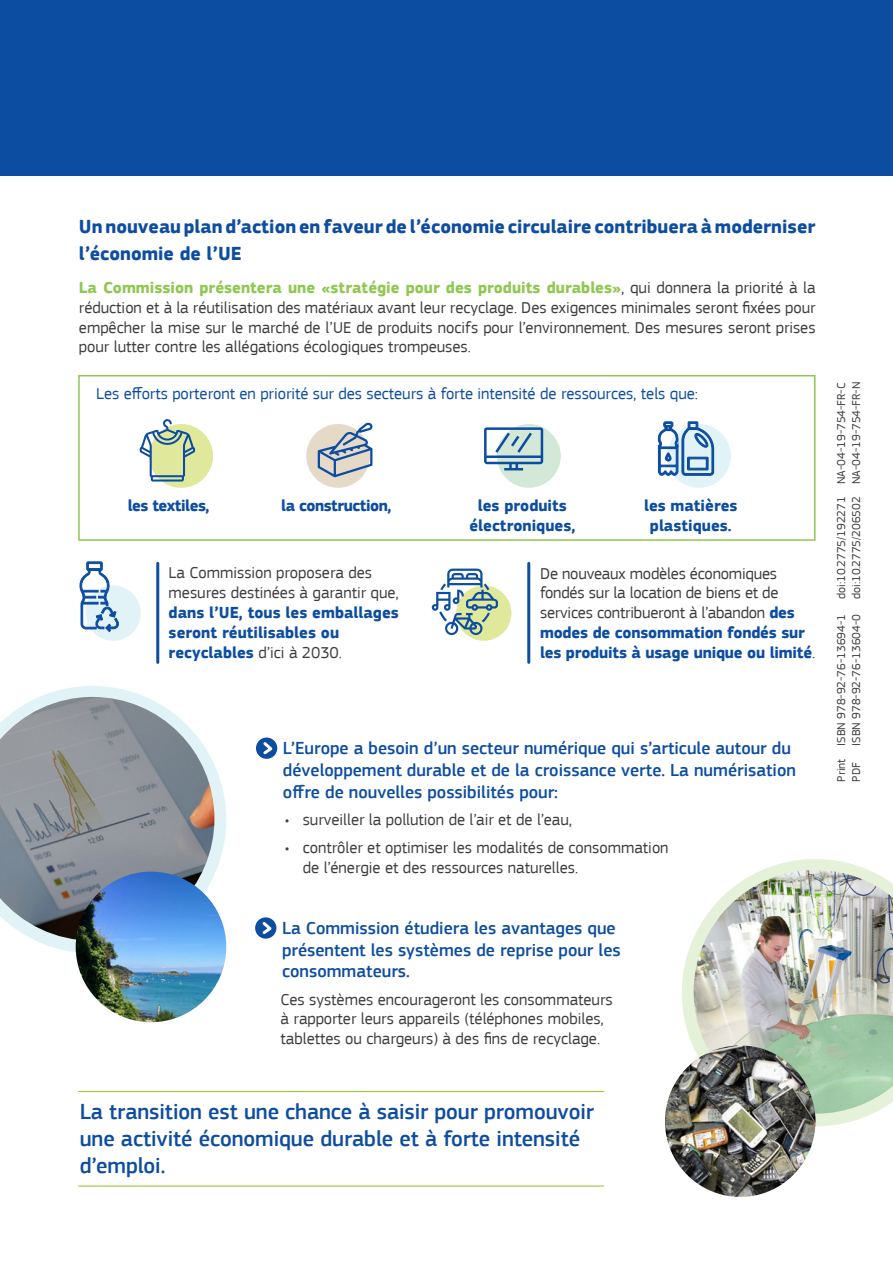
<style>
.page{position:relative;width:893px;height:1263px;background:#fff}
.page>*{position:absolute;margin:0;border:0;box-sizing:border-box;transform-origin:0 0}
.Body_text{font:500 22.5px/27px "EC Square Sans Pro";letter-spacing:-.005em;color:#0d4da1}
.Title__1{font:700 19.5px/27px "EC Square Sans Pro";color:#0d4da1}
.Subtitle__1{font:500 18px/21.6px "EC Square Sans Pro";color:#0d4da1}
.Body_text-2{font:16.5px/19.8px "EC Square Sans Pro";color:#3e3e3f}
.Intro{font:16.5px/19.8px "EC Square Sans Pro";color:#3e3e3f}
.Subtitle__1-2{font:16.5px "EC Square Sans Pro";color:#0d4da1}
.t1{font:700 16.5px/19.8px "EC Square Sans Pro";color:#0d4da1;text-align:center}
.t2{font:700 16.5px "EC Square Sans Pro";letter-spacing:-.03em;color:#0d4da1}
.t3{font:12px "EC Square Sans Pro";color:#3e3e3f}
.s1{font-weight:700;color:#8fc851}
.s2{font-weight:700;color:#0d4da1}
</style>
<div class="page">
<svg style="left:37px;top:686px;width:189px;height:267px"></svg>
<svg style="left:682px;top:859px;width:189px;height:267px"></svg>
<svg style="left:256px;top:737px;width:21px;height:22px"></svg>
<svg style="left:261px;top:739px;width:15px;height:18px"></svg>
<div style="left:306px;top:424px;width:64px;height:64px;background:#e5d9c8;border-radius:50%"></div>
<svg style="left:318px;top:423px;width:54px;height:54px"></svg>
<div style="left:149px;top:424px;width:64px;height:64px;background:#e0e89b;border-radius:50%"></div>
<svg style="left:140px;top:419px;width:55px;height:62px"></svg>
<div style="left:667px;top:424px;width:64px;height:64px;background:#e1f3f6;border-radius:50%"></div>
<svg style="left:657px;top:421px;width:58px;height:55px"></svg>
<div style="left:497px;top:424px;width:64px;height:64px;background:#d3e8d6;border-radius:50%"></div>
<svg style="left:484px;top:427px;width:59px;height:43px"></svg>
<div style="left:78px;top:375px;width:737px;height:166px;border:2px solid #8fc851"></div>
<div style="left:86px;top:585px;width:55px;height:56px;background:#e1f3f6;border-radius:50%"></div>
<svg style="left:79px;top:561px;width:40px;height:71px"></svg>
<hr style="left:156px;top:563px;width:3px;height:99px;background:#0d4da1">
<hr style="left:527px;top:563px;width:3px;height:99px;background:#0d4da1">
<div style="left:456px;top:585px;width:55px;height:56px;background:#e0e89b;border-radius:50%"></div>
<svg style="left:432px;top:569px;width:66px;height:67px"></svg>
<img style="left:0;top:697px;width:214px;height:244px">
<img style="left:694px;top:870px;width:199px;height:244px">
<img style="left:76px;top:872px;width:150px;height:150px;border-radius:75px">
<img style="left:665px;top:1045px;width:150px;height:152px">
<svg style="left:255px;top:917px;width:21px;height:22px"></svg>
<svg style="left:260px;top:919px;width:15px;height:18px"></svg>
<hr style="left:78px;top:1091px;width:526px;height:1px;background:#98c93c">
<hr style="left:78px;top:1185px;width:526px;height:1px;background:#98c93c">
<div style="left:0;top:0;width:893px;height:176px;background:#0d4da1"></div>
<p class="Title__1" style="left:79px;top:214px;width:738px">Un nouveau plan d’action en faveur de l’économie circulaire contribuera à moderniser l’économie de l’UE</p>
<p class="Body_text-2" style="left:79px;top:278px;width:738px;text-align:justify"><span class="s1">La Commission présentera une «stratégie pour des produits durables»</span>, qui donnera la priorité à la réduction et à la réutilisation des matériaux avant leur recyclage. Des exigences minimales seront fixées pour empêcher la mise sur le marché de l’UE de produits nocifs pour l’environnement. Des mesures seront prises pour lutter contre les allégations écologiques trompeuses.</p>
<p class="Subtitle__1-2" style="left:96px;top:384px;width:603px">Les efforts porteront en priorité sur des secteurs à forte intensité de ressources, tels que:</p>
<p class="t2" style="left:128px;top:496px;width:83px">les textiles,</p>
<p class="t2" style="left:281px;top:496px;width:112px">la construction,</p>
<p class="t1" style="left:469px;top:496px;width:107px">les produits électroniques,</p>
<p class="t1" style="left:644px;top:496px;width:95px">les matières plastiques.</p>
<p class="Body_text-2" style="left:169px;top:563px;width:232px">La Commission proposera des mesures destinées à garantir que, <span class="s2">dans l’UE, tous les emballages seront réutilisables ou recyclables</span> d’ici à 2030.</p>
<p class="Body_text-2" style="left:540px;top:563px;width:276px">De nouveaux modèles économiques fondés sur la location de biens et de services contribueront à l’abandon <span class="s2">des modes de consommation fondés sur les produits à usage unique ou limité</span>.</p>
<p class="Subtitle__1" style="left:283px;top:738px;width:514px">L’Europe a besoin d’un secteur numérique qui s’articule autour du développement durable et de la croissance verte. La numérisation offre de nouvelles possibilités pour:</p>
<p class="Body_text-2" style="left:285px;top:809px;width:289px">• surveiller la pollution de l’air et de l’eau,</p>
<p class="Body_text-2" style="left:303px;top:838px;width:367px;text-indent:-18px">• contrôler et optimiser les modalités de consommation de l’énergie et des ressources naturelles.</p>
<p class="Subtitle__1" style="left:282px;top:918px;width:340px">La Commission étudiera les avantages que présentent les systèmes de reprise pour les consommateurs.</p>
<p class="Intro" style="left:281px;top:989px;width:333px">Ces systèmes encourageront les consommateurs à rapporter leurs appareils (téléphones mobiles, tablettes ou chargeurs) à des fins de recyclage.</p>
<p class="t3" style="left:849px;top:484px;width:104px;rotate:-90deg">NA-04-19-754-FR-N</p>
<p class="t3" style="left:834px;top:484px;width:103px;rotate:-90deg">NA-04-19-754-FR-C</p>
<p class="t3" style="left:849px;top:599px;width:104px;rotate:-90deg">doi:10.2775/206502</p>
<p class="t3" style="left:834px;top:599px;width:104px;rotate:-90deg">doi:10.2775/192271</p>
<p class="t3" style="left:849px;top:746px;width:133px;rotate:-90deg">ISBN 978-92-76-13604-0</p>
<p class="t3" style="left:834px;top:746px;width:133px;rotate:-90deg">ISBN 978-92-76-13694-1</p>
<p class="t3" style="left:834px;top:781px;width:24px;rotate:-90deg">Print</p>
<p class="t3" style="left:849px;top:781px;width:21px;rotate:-90deg">PDF</p>
<p class="Body_text" style="left:80px;top:1099px;width:516px">La transition est une chance à saisir pour promouvoir une activité économique durable et à forte intensité d’emploi.</p>
</div>
